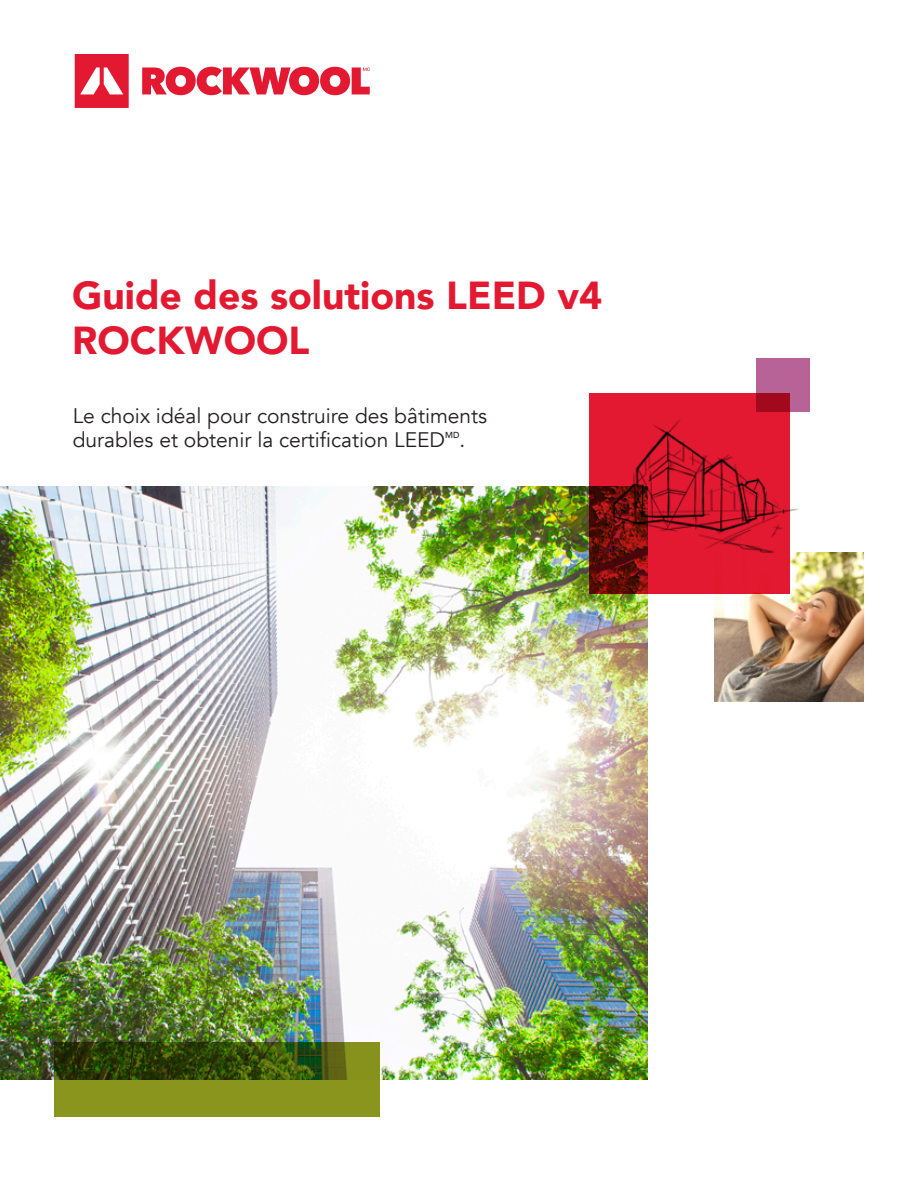
<style>
.page{position:relative;width:918px;height:1188px;background:#fff}
.page>*{position:absolute;margin:0;border:0;box-sizing:border-box;transform-origin:0 0}
.t1{font:900 39px/45px "Avenir";color:#e21931}
.t2{font:21px/24px "Avenir";color:#231f20}
.t3{font:500 8.7px "Avenir";color:#231f20}
</style>
<div class="page">
<img style="left:715px;top:553px;width:149px;height:149px">
<img style="left:0;top:486px;width:648px;height:594px">
<svg style="left:75px;top:54px;width:54px;height:54px"></svg>
<svg style="left:142px;top:67px;width:228px;height:28px"></svg>
<svg style="left:590px;top:393px;width:200px;height:200px;background:#c91628"></svg>
<svg style="left:54px;top:1043px;width:326px;height:74px;background:#627214"></svg>
<svg style="left:756px;top:358px;width:54px;height:54px;background:#b35281"></svg>
<img style="left:580px;top:407px;width:225px;height:158px">
<h1 class="t1" style="left:72px;top:272px;width:532px">Guide des solutions LEED v4<br>ROCKWOOL</h1>
<p class="t2" style="left:73px;top:404px;width:416px">Le choix idéal pour construire des bâtiments durables et obtenir la certification LEED</p>
<p class="t3" style="left:445px;top:427px;width:16px">MD</p>
<p class="t2" style="left:460px;top:428px;width:7px">.</p>
</div>
